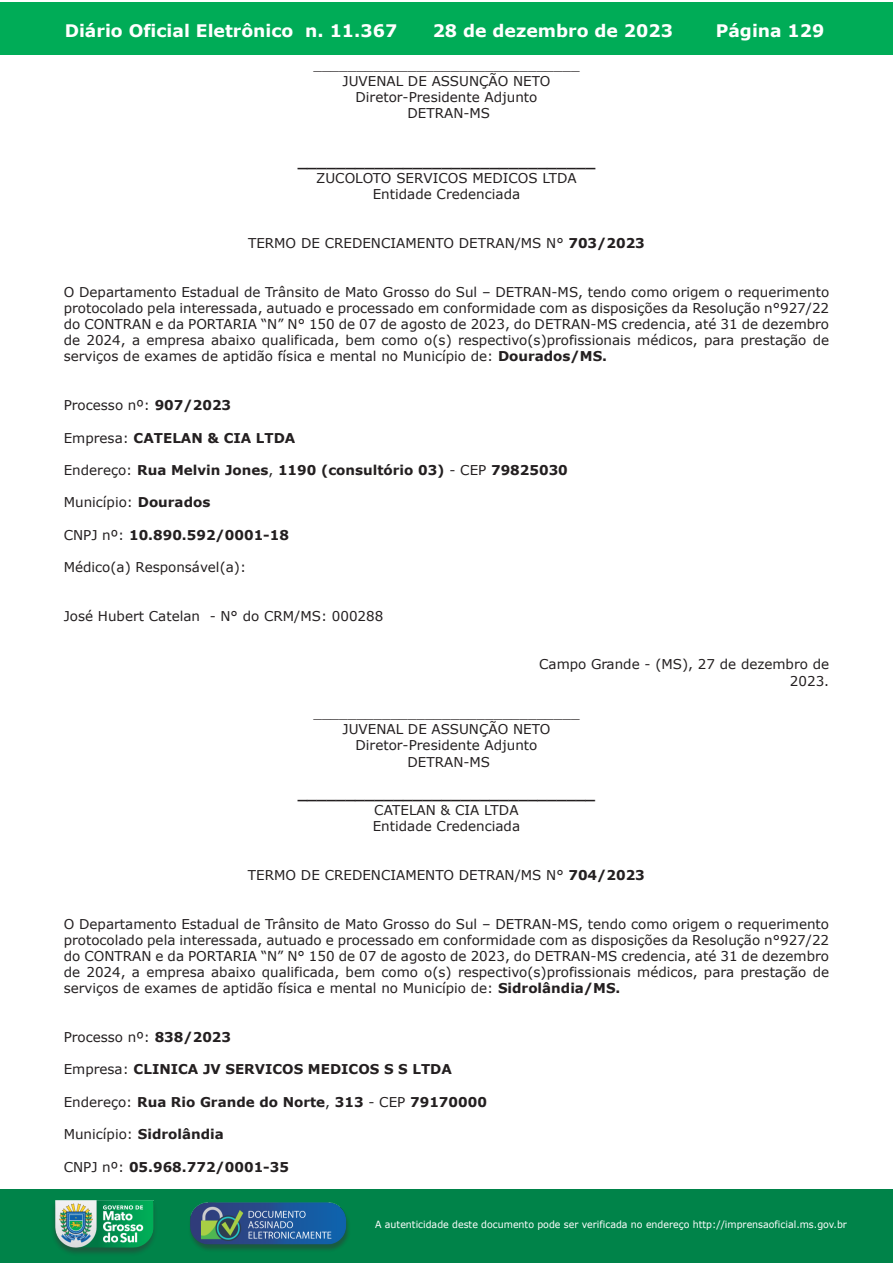
<style>
.page{position:relative;width:893px;height:1263px;background:#fff}
.page>*{position:absolute;margin:0;border:0;box-sizing:border-box;transform-origin:0 0}
.t1{font:700 17.25px "Verdana";color:#fff}
.t2{font:13.5px/16.2px "Verdana";color:#231f20;text-align:center}
.t3{font:700 13.5px "Verdana";color:#231f20}
.t4{font:9.9px "Verdana";color:#fff;scale:.95 1}
.s1{font-weight:700}
.s2{font-weight:400}
</style>
<div class="page">
<div style="left:0;top:2px;width:893px;height:53px;background:#00ac57"></div>
<div style="left:1px;top:1189px;width:892px;height:74px;background:#008349"></div>
<img style="left:49px;top:1198px;width:111px;height:61px">
<img style="left:185px;top:1201px;width:168px;height:54px">
<p class="t1" style="left:65px;top:18px;width:334px">Diário Oficial Eletrônico n. 11.367</p>
<p class="t1" style="left:433px;top:18px;width:242px">28 de dezembro de 2023</p>
<p class="t1" style="left:716px;top:18px;width:110px">Página 129</p>
<p class="t2" style="left:313px;top:57px;width:268px">_______________________________<br>JUVENAL DE ASSUNÇÃO NETO<br>Diretor-Presidente Adjunto<br>DETRAN-MS</p>
<p class="t3" style="left:298px;top:153px;width:299px">_______________________________</p>
<p class="t2" style="left:316px;top:170px;width:262px">ZUCOLOTO SERVICOS MEDICOS LTDA<br>Entidade Credenciada</p>
<p class="t2" style="left:248px;top:235px;width:398px">TERMO DE CREDENCIAMENTO DETRAN/MS N° <span class="s1">703/2023</span></p>
<p class="t2" style="left:64px;top:284px;width:767px;text-align:justify">O Departamento Estadual de Trânsito de Mato Grosso do Sul – DETRAN-MS, tendo como origem o requerimento protocolado pela interessada, autuado e processado em conformidade com as disposições da Resolução n°927/22 do CONTRAN e da PORTARIA “N” N° 150 de 07 de agosto de 2023, do DETRAN-MS credencia, até 31 de dezembro de 2024, a empresa abaixo qualificada, bem como o(s) respectivo(s)profissionais médicos, para prestação de serviços de exames de aptidão física e mental no Município de: <span class="s1">Dourados/MS.</span></p>
<p class="t2" style="left:64px;top:397px;width:169px">Processo nº: <span class="s1">907/2023</span></p>
<p class="t3" style="left:64px;top:428px;width:233px"><span class="s2">Empresa:</span> CATELAN &amp; CIA LTDA</p>
<p class="t3" style="left:64px;top:460px;width:506px"><span class="s2">Endereço:</span> Rua Melvin Jones<span class="s2">,</span> 1190 (consultório 03) <span class="s2">- CEP</span> 79825030</p>
<p class="t2" style="left:64px;top:494px;width:148px">Município: <span class="s1">Dourados</span></p>
<p class="t3" style="left:64px;top:525px;width:227px"><span class="s2">CNPJ nº:</span> 10.890.592/0001-18</p>
<p class="t2" style="left:64px;top:559px;width:184px">Médico(a) Responsável(a):</p>
<p class="t2" style="left:64px;top:608px;width:321px">José Hubert Catelan - N° do CRM/MS: 000288</p>
<p class="t2" style="left:539px;top:656px;width:292px;text-align:right">Campo Grande - (MS), 27 de dezembro de<br>2023.</p>
<p class="t2" style="left:313px;top:705px;width:268px">_______________________________<br>JUVENAL DE ASSUNÇÃO NETO<br>Diretor-Presidente Adjunto<br>DETRAN-MS</p>
<p class="t3" style="left:298px;top:784px;width:299px">_______________________________</p>
<p class="t2" style="left:373px;top:802px;width:149px;text-align:left">CATELAN &amp; CIA LTDA<br>Entidade Credenciada</p>
<p class="t2" style="left:248px;top:867px;width:398px">TERMO DE CREDENCIAMENTO DETRAN/MS N° <span class="s1">704/2023</span></p>
<p class="t2" style="left:64px;top:915px;width:767px;text-align:justify">O Departamento Estadual de Trânsito de Mato Grosso do Sul – DETRAN-MS, tendo como origem o requerimento protocolado pela interessada, autuado e processado em conformidade com as disposições da Resolução n°927/22 do CONTRAN e da PORTARIA “N” N° 150 de 07 de agosto de 2023, do DETRAN-MS credencia, até 31 de dezembro de 2024, a empresa abaixo qualificada, bem como o(s) respectivo(s)profissionais médicos, para prestação de serviços de exames de aptidão física e mental no Município de: <span class="s1">Sidrolândia/MS.</span></p>
<p class="t2" style="left:64px;top:1029px;width:169px">Processo nº: <span class="s1">838/2023</span></p>
<p class="t3" style="left:64px;top:1060px;width:390px"><span class="s2">Empresa:</span> CLINICA JV SERVICOS MEDICOS S S LTDA</p>
<p class="t3" style="left:64px;top:1092px;width:425px"><span class="s2">Endereço:</span> Rua Rio Grande do Norte<span class="s2">,</span> 313 <span class="s2">- CEP</span> 79170000</p>
<p class="t3" style="left:64px;top:1125px;width:162px"><span class="s2">Município:</span> Sidrolândia</p>
<p class="t3" style="left:64px;top:1157px;width:227px"><span class="s2">CNPJ nº:</span> 05.968.772/0001-35</p>
<p class="t4" style="left:375px;top:1218px;width:498px">A autenticidade deste documento pode ser verificada no endereço http://imprensaoficial.ms.gov.br</p>
</div>
